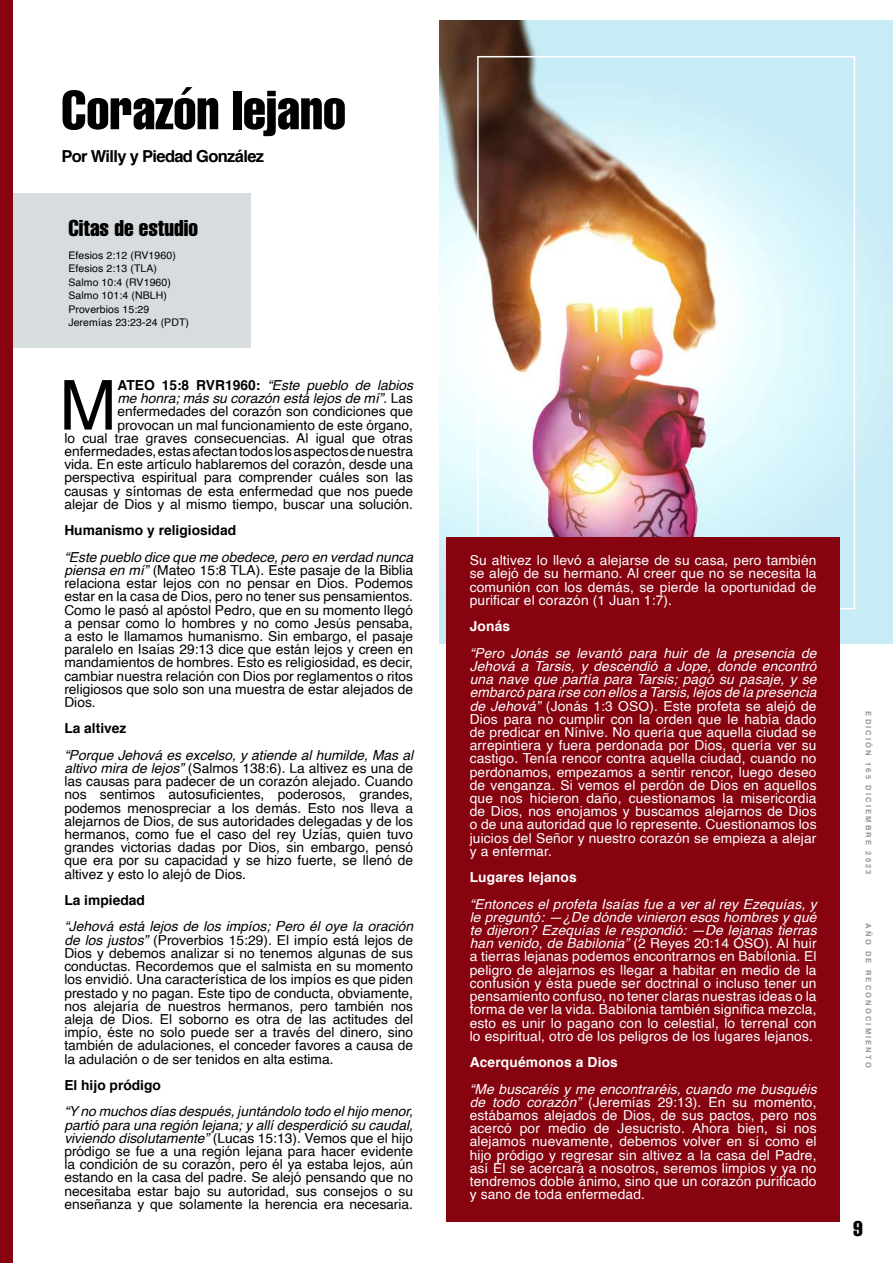
<style>
.page{position:relative;width:893px;height:1263px;background:#fff}
.page>*{position:absolute;margin:0;border:0;box-sizing:border-box;transform-origin:0 0}
.t1{font:69px "Helvetica";color:#000}
.t2{font:extra-condensed 54px "Helvetica";color:#000}
.t3{font:extra-condensed 22.5px "Helvetica";color:#000}
.t4{font:extra-condensed 21px "Helvetica";color:#000}
.t5{font:700 16.5px "Helvetica";letter-spacing:-.04em;color:#000}
.t6{font:13.8px/13.2px "Helvetica";color:#000;text-align:justify}
.t7{font:13.8px/13.2px "Helvetica";letter-spacing:.01em;color:#fff;text-align:justify}
.t8{font:700 13.8px "Helvetica";color:#000}
.t9{font:700 13.8px "Helvetica";letter-spacing:.01em;color:#fff}
.t10{font:10.5px/13.5px "Helvetica";letter-spacing:.01em;color:#000}
.t11{font:700 7.5px "Helvetica";letter-spacing:.29em;color:#949494}
.s1{font-weight:700}
.s2{font-style:italic}
</style>
<div class="page">
<img style="left:439px;top:21px;width:454px;height:622px">
<div style="left:477px;top:56px;width:378px;height:553px;border:2px solid #fff"></div>
<div style="left:446px;top:537px;width:394px;height:684px;background:#87030f"></div>
<div style="left:11px;top:194px;width:239px;height:154px;background:#d7dcde"></div>
<div style="left:0;top:0;width:13px;height:1263px;background:#87030f"></div>
<h2 class="t2" style="left:61px;top:76px;width:286px">Corazón lejano</h2>
<p class="t5" style="left:61px;top:142px;width:204px">Por Willy y Piedad González</p>
<h3 class="t3" style="left:68px;top:214px;width:131px">Citas de estudio</h3>
<p class="t10" style="left:68px;top:249px;width:122px">Efesios 2:12 (RV1960)<br>Efesios 2:13 (TLA)<br>Salmo 10:4 (RV1960)<br>Salmo 101:4 (NBLH)<br>Proverbios 15:29<br>Jeremías 23:23-24 (PDT)</p>
<p class="t6" style="left:64px;top:379px;width:350px;text-align:right"><span class="s1">ATEO 15:8 RVR1960:</span> <span class="s2">“Este pueblo de labios<br>me honra; más su corazón está lejos de mí”</span>. Las enfermedades del corazón son condiciones que provocan un mal funcionamiento de este órgano,<br>lo cual trae graves consecuencias. Al igual que otras enfermedades, estas afectan todos los aspectos de nuestra vida. En este artículo hablaremos del corazón, desde una perspectiva espiritual para comprender cuáles son las causas y síntomas de esta enfermedad que nos puede alejar de Dios y al mismo tiempo, buscar una solución.</p>
<p class="t8" style="left:64px;top:519px;width:173px">Humanismo y religiosidad</p>
<p class="t6" style="left:64px;top:551px;width:350px"><span class="s2">“Este pueblo dice que me obedece, pero en verdad nunca piensa en mí”</span> (Mateo 15:8 TLA). Este pasaje de la Biblia relaciona estar lejos con no pensar en Dios. Podemos estar en la casa de Dios, pero no tener sus pensamientos.<br>Como le pasó al apóstol Pedro, que en su momento llegó a pensar como lo hombres y no como Jesús pensaba, a esto le llamamos humanismo. Sin embargo, el pasaje paralelo en Isaías 29:13 dice que están lejos y creen en mandamientos de hombres. Esto es religiosidad, es decir, cambiar nuestra relación con Dios por reglamentos o ritos religiosos que solo son una muestra de estar alejados de Dios.</p>
<p class="t8" style="left:64px;top:717px;width:64px">La altivez</p>
<p class="t6" style="left:64px;top:749px;width:350px"><span class="s2">“Porque Jehová es excelso, y atiende al humilde, Mas al altivo mira de lejos”</span> (Salmos 138:6). La altivez es una de las causas para padecer de un corazón alejado. Cuando nos sentimos autosuficientes, poderosos, grandes, podemos menospreciar a los demás. Esto nos lleva a alejarnos de Dios, de sus autoridades delegadas y de los hermanos, como fue el caso del rey Uzías, quien tuvo grandes victorias dadas por Dios, sin embargo, pensó que era por su capacidad y se hizo fuerte, se llenó de altivez y esto lo alejó de Dios.</p>
<p class="t8" style="left:64px;top:889px;width:82px">La impiedad</p>
<p class="t6" style="left:64px;top:920px;width:350px"><span class="s2">“Jehová está lejos de los impíos; Pero él oye la oración de los justos”</span> (Proverbios 15:29). El impío está lejos de Dios y debemos analizar si no tenemos algunas de sus conductas. Recordemos que el salmista en su momento los envidió. Una característica de los impíos es que piden prestado y no pagan. Este tipo de conducta, obviamente, nos alejaría de nuestros hermanos, pero también nos aleja de Dios. El soborno es otra de las actitudes del impío, éste no solo puede ser a través del dinero, sino también de adulaciones, el conceder favores a causa de la adulación o de ser tenidos en alta estima.</p>
<p class="t8" style="left:64px;top:1074px;width:98px">El hijo pródigo</p>
<p class="t6" style="left:64px;top:1105px;width:350px"><span class="s2">“Y no muchos días después, juntándolo todo el hijo menor, partió para una región lejana; y allí desperdició su caudal, viviendo disolutamente”</span> (Lucas 15:13). Vemos que el hijo pródigo se fue a una región lejana para hacer evidente la condición de su corazón, pero él ya estaba lejos, aún estando en la casa del padre. Se alejó pensando que no necesitaba estar bajo su autoridad, sus consejos o su enseñanza y que solamente la herencia era necesaria.</p>
<h1 class="t1" style="left:59px;top:352px;width:59px">M</h1>
<p class="t7" style="left:470px;top:554px;width:348px">Su altivez lo llevó a alejarse de su casa, pero también se alejó de su hermano. Al creer que no se necesita la comunión con los demás, se pierde la oportunidad de purificar el corazón (1 Juan 1:7).</p>
<p class="t9" style="left:470px;top:615px;width:42px">Jonás</p>
<p class="t7" style="left:470px;top:647px;width:348px"><span class="s2">“Pero Jonás se levantó para huir de la presencia de Jehová a Tarsis, y descendió a Jope, donde encontró una nave que partía para Tarsis; pagó su pasaje, y se embarcó para irse con ellos a Tarsis, lejos de la presencia de Jehová”</span> (Jonás 1:3 OSO). Este profeta se alejó de Dios para no cumplir con la orden que le había dado de predicar en Nínive. No quería que aquella ciudad se arrepintiera y fuera perdonada por Dios, quería ver su castigo. Tenía rencor contra aquella ciudad, cuando no perdonamos, empezamos a sentir rencor, luego deseo de venganza. Si vemos el perdón de Dios en aquellos que nos hicieron daño, cuestionamos la misericordia de Dios, nos enojamos y buscamos alejarnos de Dios o de una autoridad que lo represente. Cuestionamos los juicios del Señor y nuestro corazón se empieza a alejar y a enfermar.</p>
<p class="t9" style="left:470px;top:866px;width:109px">Lugares lejanos</p>
<p class="t7" style="left:470px;top:898px;width:348px"><span class="s2">“Entonces el profeta Isaías fue a ver al rey Ezequías, y le preguntó: —¿De dónde vinieron esos hombres y qué te dijeron? Ezequías le respondió: —De lejanas tierras han venido, de Babilonia”</span> (2 Reyes 20:14 OSO). Al huir a tierras lejanas podemos encontrarnos en Babilonia. El peligro de alejarnos es llegar a habitar en medio de la confusión y ésta puede ser doctrinal o incluso tener un pensamiento confuso, no tener claras nuestras ideas o la forma de ver la vida. Babilonia también significa mezcla, esto es unir lo pagano con lo celestial, lo terrenal con lo espiritual, otro de los peligros de los lugares lejanos.</p>
<p class="t9" style="left:470px;top:1051px;width:150px">Acerquémonos a Dios</p>
<p class="t7" style="left:470px;top:1082px;width:348px"><span class="s2">“Me buscaréis y me encontraréis, cuando me busquéis de todo corazón”</span> (Jeremías 29:13). En su momento, estábamos alejados de Dios, de sus pactos, pero nos acercó por medio de Jesucristo. Ahora bien, si nos alejamos nuevamente, debemos volver en sí como el hijo pródigo y regresar sin altivez a la casa del Padre, así Él se acercará a nosotros, seremos limpios y ya no tendremos doble ánimo, sino que un corazón purificado y sano de toda enfermedad.</p>
<p class="t11" style="left:874px;top:711px;width:165px;rotate:90deg">EDICIÓN 165 DICIEMBRE 2023</p>
<p class="t11" style="left:874px;top:923px;width:146px;rotate:90deg">AÑO DE RECONOCIMIENTO</p>
<h3 class="t4" style="left:853px;top:1215px;width:11px">9</h3>
</div>
